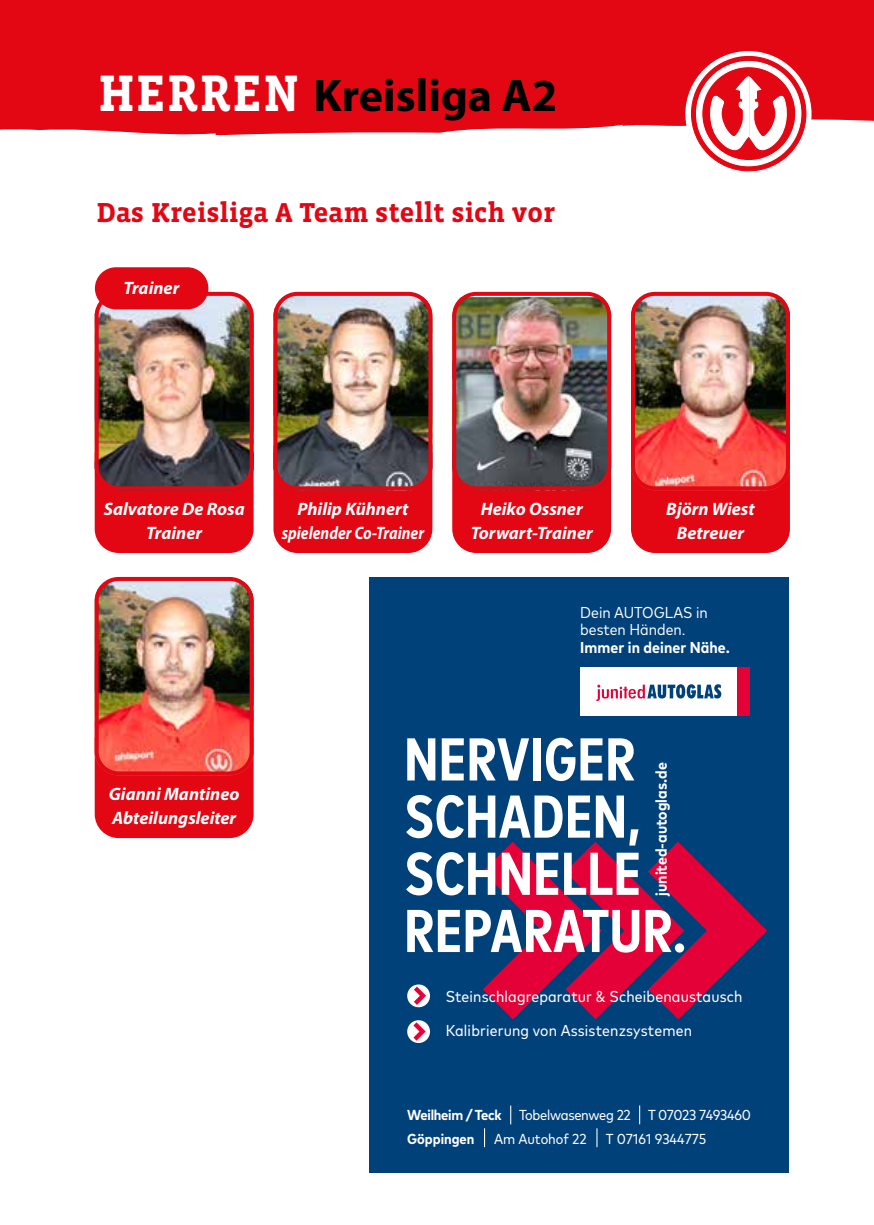
<style>
.page{position:relative;width:874px;height:1225px;background:#fff}
.page>*{position:absolute;margin:0;border:0;box-sizing:border-box;transform-origin:0 0}
.t1{font:700 condensed 60.2px/57.2px "Mark Pro";letter-spacing:.015em;color:#fff}
.t2{font:700 46px "Myriad Pro";color:#000}
.t3{font:700 28px "Vista Slab OTCE";color:#e30613}
.t4{font:italic 700 18px/24px "Myriad Pro";color:#fff;text-align:center}
.t5{font:condensed 15.8px/34.6px "Mark Pro";letter-spacing:.01em;color:#fff}
.t6{font:700 condensed 15.8px "Mark Pro";color:#fff}
.t7{font:condensed 15.8px/17.4px "Mark Pro";color:#fff}
.t8{font:condensed 14.4px/23.6px "Mark Pro";letter-spacing:-.02em;color:#fff}
.t9{font:condensed 14.4px "Mark Pro";color:#fff}
.s1{font-family:"Vista Slab OTCE";font-size:52.4px;color:#fff}
.s2{font-weight:700}
</style>
<div class="page">
<div style="left:0;top:0;width:873px;height:56px;background:#e30613"></div>
<div style="left:685px;top:51px;width:126px;height:126px;background:#fff;border-radius:50%"></div>
<svg style="left:0;top:56px;width:873px;height:115px"></svg>
<div style="left:631px;top:461px;width:159px;height:92px;background:#e30613"></div>
<img style="left:631px;top:292px;width:158px;height:198px">
<div style="left:630px;top:292px;width:159px;height:198px;border:4px solid #e30613;border-radius:22px"></div>
<div style="left:94px;top:451px;width:160px;height:102px;background:#e30613"></div>
<img style="left:95px;top:292px;width:158px;height:198px">
<div style="left:95px;top:292px;width:158px;height:198px;border:4px solid #e30613;border-radius:22px"></div>
<svg style="left:94px;top:736px;width:160px;height:103px;background:#e4121f"></svg>
<img style="left:95px;top:577px;width:158px;height:198px">
<div style="left:95px;top:577px;width:158px;height:198px;border:4px solid #e30613;border-radius:22px"></div>
<div style="left:273px;top:451px;width:160px;height:102px;background:#e30613"></div>
<img style="left:273px;top:292px;width:159px;height:198px">
<div style="left:273px;top:292px;width:159px;height:198px;border:4px solid #e30613;border-radius:22px"></div>
<div style="left:452px;top:451px;width:160px;height:102px;background:#e30613"></div>
<img style="left:452px;top:297px;width:159px;height:193px">
<div style="left:452px;top:292px;width:159px;height:198px;border:4px solid #e30613;border-radius:22px"></div>
<div style="left:96px;top:268px;width:111px;height:40px;background:#e30613;border-radius:20px"></div>
<div style="left:95px;top:267px;width:113px;height:42px;border:2px solid #e30613;border-radius:20px"></div>
<div style="left:369px;top:577px;width:419px;height:595px;background:#00417a"></div>
<svg style="left:482px;top:841px;width:284px;height:178px"></svg>
<div style="left:580px;top:667px;width:157px;height:48px;background:#fff"></div>
<svg style="left:596px;top:684px;width:125px;height:17px"></svg>
<div style="left:737px;top:667px;width:12px;height:48px;background:#e40138"></div>
<svg style="left:510px;top:1105px;width:1px;height:19px"></svg>
<svg style="left:484px;top:1128px;width:1px;height:19px"></svg>
<svg style="left:639px;top:1105px;width:1px;height:19px"></svg>
<svg style="left:596px;top:1128px;width:1px;height:19px"></svg>
<svg style="left:407px;top:984px;width:23px;height:23px"></svg>
<div style="left:407px;top:1020px;width:23px;height:23px;background:#fff;border-radius:50%"></div>
<svg style="left:413px;top:1022px;width:12px;height:18px"></svg>
<svg style="left:413px;top:986px;width:13px;height:19px"></svg>
<h2 class="t2" style="left:98px;top:66px;width:460px"><span class="s1">HERREN</span> Kreisliga A2</h2>
<h3 class="t3" style="left:96px;top:197px;width:460px">Das Kreisliga A Team stellt sich vor</h3>
<p class="t4" style="left:123px;top:276px;width:57px">Trainer</p>
<p class="t4" style="left:104px;top:496px;width:142px">Salvatore De Rosa<br>Trainer</p>
<p class="t4" style="left:109px;top:781px;width:132px;text-align:left">Gianni Mantineo<br>Abteilungsleiter</p>
<p class="t4" style="left:281px;top:496px;width:144px">Philip Kühnert spielender Co-Trainer</p>
<p class="t4" style="left:470px;top:496px;width:123px">Heiko Ossner<br>Torwart-Trainer</p>
<p class="t4" style="left:666px;top:496px;width:90px">Björn Wiest<br>Betreuer</p>
<p class="t7" style="left:580px;top:602px;width:129px">Dein AUTOGLAS in besten Händen.</p>
<p class="t6" style="left:580px;top:635px;width:151px">Immer in deiner Nähe.</p>
<h1 class="t1" style="left:404px;top:725px;width:283px">NERVIGER<br>SCHADEN,<br>SCHNELLE<br>REPARATUR.</h1>
<p class="t5" style="left:445px;top:977px;width:298px">Steinschlagreparatur &amp; Scheibenaustausch<br>Kalibrierung von Assistenzsystemen</p>
<p class="t6" style="left:649px;top:895px;width:135px;rotate:-90deg">junited-autoglas.de</p>
<p class="t8" style="left:407px;top:1102px;width:345px"><span class="s2">Weilheim / Teck</span> Tobelwasenweg 22 T 07023 7493460<br><span class="s2">Göppingen</span></p>
<p class="t9" style="left:493px;top:1127px;width:94px">Am Autohof 22</p>
<p class="t9" style="left:605px;top:1127px;width:102px">T 07161 9344775</p>
</div>
